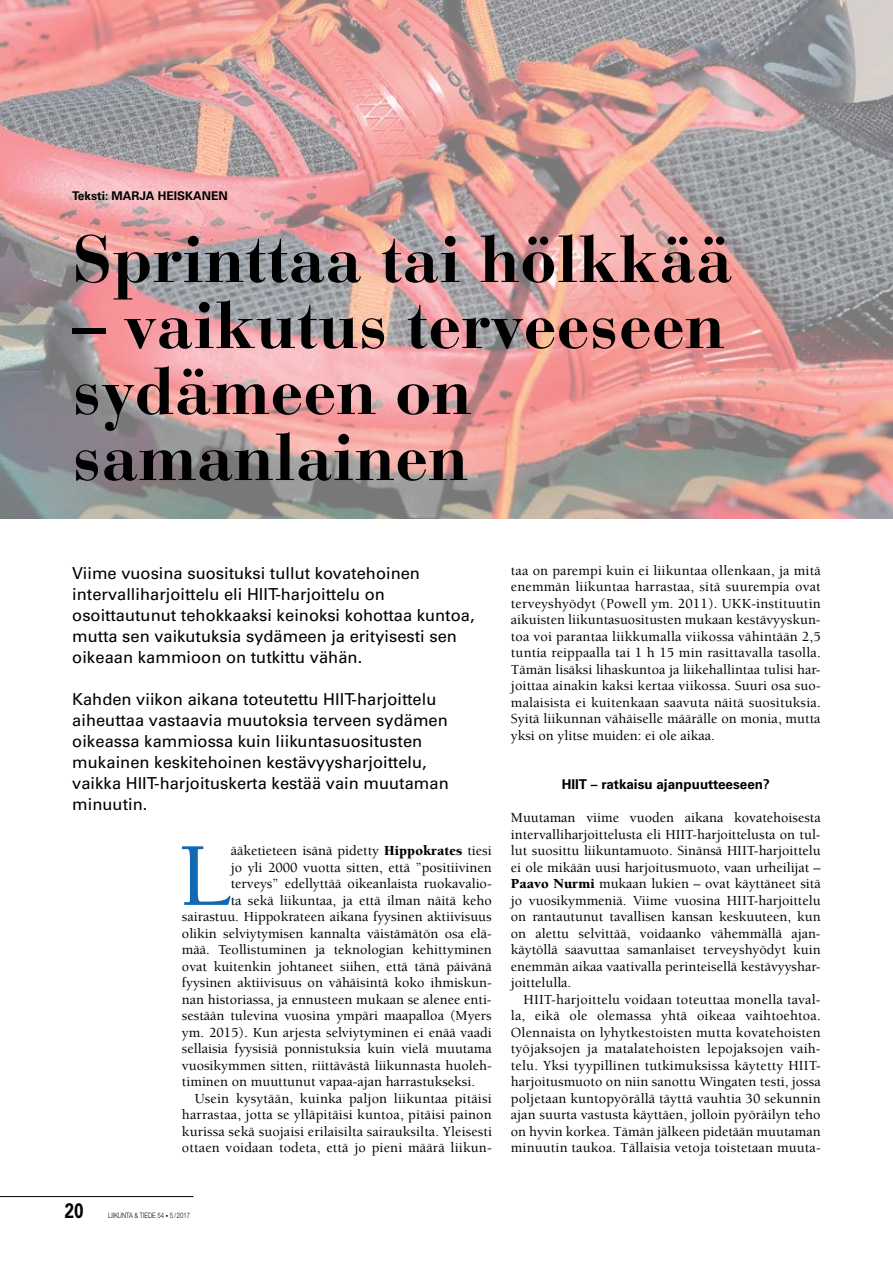
<style>
.page{position:relative;width:893px;height:1263px;background:#fff}
.page>*{position:absolute;margin:0;border:0;box-sizing:border-box;transform-origin:0 0}
.t1{font:500 92.25px "Berkeley";color:#1268b3}
.t2{font:700 66px/66px "Bauer Bodoni";color:#000}
.t3{font:700 21px "Univers";color:#000;scale:.8 1}
.t4{font:16.5px/21px "Univers";color:#000}
.t5{font:500 14.25px/16.5px "Berkeley";color:#000;text-align:justify}
.t6{font:700 13.5px "Univers";color:#000}
.t7{font:700 12px "Univers";color:#000}
.t8{font:300 7.5px "Helvetica Neue";color:#000;scale:.8 1}
.s1{font-weight:900}
.s2{font-size:6px}
</style>
<div class="page">
<img style="left:0;top:0;width:893px;height:519px">
<hr style="left:0;top:1196px;width:193px;height:1px;background:#000">
<p class="t7" style="left:72px;top:188px;width:157px">Teksti: MARJA HEISKANEN</p>
<h2 class="t2" style="left:72px;top:226px;width:662px">Sprinttaa tai hölkkää</h2>
<h2 class="t2" style="left:72px;top:292px;width:654px">– vaikutus terveeseen sydämeen on samanlainen</h2>
<p class="t4" style="left:72px;top:563px;width:404px">Viime vuosina suosituksi tullut kovatehoinen intervalliharjoittelu eli HIIT-harjoittelu on osoittautunut tehokkaaksi keinoksi kohottaa kuntoa, mutta sen vaikutuksia sydämeen ja erityisesti sen oikeaan kammioon on tutkittu vähän.</p>
<p class="t4" style="left:72px;top:689px;width:378px">Kahden viikon aikana toteutettu HIIT-harjoittelu aiheuttaa vastaavia muutoksia terveen sydämen oikeassa kammiossa kuin liikuntasuositusten mukainen keskitehoinen kestävyysharjoittelu, vaikka HIIT-harjoituskerta kestää vain muutaman minuutin.</p>
<h1 class="t1" style="left:179px;top:827px;width:53px">L</h1>
<p class="t5" style="left:231px;top:843px;width:263px">ääketieteen isänä pidetty <span class="s1">Hippokrates</span> tiesi</p>
<p class="t5" style="left:231px;top:859px;width:263px">jo yli 2000 vuotta sitten, että ”positiivinen</p>
<p class="t5" style="left:231px;top:876px;width:263px">terveys” edellyttää oikeanlaista ruokavalio-</p>
<p class="t5" style="left:231px;top:892px;width:263px">ta sekä liikuntaa, ja että ilman näitä keho</p>
<p class="t5" style="left:182px;top:909px;width:311px">sairastuu. Hippokrateen aikana fyysinen aktiivisuus</p>
<p class="t5" style="left:182px;top:925px;width:311px">olikin selviytymisen kannalta väistämätön osa elä-</p>
<p class="t5" style="left:182px;top:942px;width:311px">mää. Teollistuminen ja teknologian kehittyminen</p>
<p class="t5" style="left:182px;top:958px;width:311px">ovat kuitenkin johtaneet siihen, että tänä päivänä</p>
<p class="t5" style="left:182px;top:975px;width:311px">fyysinen aktiivisuus on vähäisintä koko ihmiskun-</p>
<p class="t5" style="left:182px;top:991px;width:310px">nan historiassa, ja ennusteen mukaan se alenee enti-</p>
<p class="t5" style="left:182px;top:1008px;width:311px">sestään tulevina vuosina ympäri maapalloa (Myers</p>
<p class="t5" style="left:182px;top:1024px;width:311px">ym. 2015). Kun arjesta selviytyminen ei enää vaadi</p>
<p class="t5" style="left:182px;top:1041px;width:311px">sellaisia fyysisiä ponnistuksia kuin vielä muutama</p>
<p class="t5" style="left:182px;top:1057px;width:311px">vuosikymmen sitten, riittävästä liikunnasta huoleh-</p>
<p class="t5" style="left:182px;top:1074px;width:295px">timinen on muuttunut vapaa-ajan harrastukseksi.</p>
<p class="t5" style="left:195px;top:1090px;width:299px">Usein kysytään, kuinka paljon liikuntaa pitäisi</p>
<p class="t5" style="left:182px;top:1107px;width:311px">harrastaa, jotta se ylläpitäisi kuntoa, pitäisi painon</p>
<p class="t5" style="left:182px;top:1123px;width:312px">kurissa sekä suojaisi erilaisilta sairauksilta. Yleisesti</p>
<p class="t5" style="left:182px;top:1140px;width:311px">ottaen voidaan todeta, että jo pieni määrä liikun-</p>
<p class="t5" style="left:511px;top:562px;width:312px">taa on parempi kuin ei liikuntaa ollenkaan, ja mitä enemmän liikuntaa harrastaa, sitä suurempia ovat terveyshyödyt (Powell ym. 2011). UKK-instituutin aikuisten liikuntasuositusten mukaan kestävyyskun&shy;toa voi parantaa liikkumalla viikossa vähintään 2,5 tuntia reippaalla tai 1 h 15 min rasittavalla tasolla.<br>Tämän lisäksi lihaskuntoa ja liikehallintaa tulisi har&shy;joittaa ainakin kaksi kertaa viikossa. Suuri osa suo&shy;malaisista ei kuitenkaan saavuta näitä suosituksia.<br>Syitä liikunnan vähäiselle määrälle on monia, mutta yksi on ylitse muiden: ei ole aikaa.</p>
<p class="t6" style="left:562px;top:777px;width:210px">HIIT – ratkaisu ajanpuutteeseen?</p>
<p class="t5" style="left:511px;top:810px;width:311px">Muutaman viime vuoden aikana kovatehoisesta intervalliharjoittelusta eli HIIT-harjoittelusta on tul&shy;lut suosittu liikuntamuoto. Sinänsä HIIT-harjoittelu ei ole mikään uusi harjoitusmuoto, vaan urheilijat – <span class="s1">Paavo Nurmi</span> mukaan lukien – ovat käyttäneet sitä jo vuosikymmeniä. Viime vuosina HIIT-harjoittelu on rantautunut tavallisen kansan keskuuteen, kun on alettu selvittää, voidaanko vähemmällä ajan&shy;käytöllä saavuttaa samanlaiset terveyshyödyt kuin enemmän aikaa vaativalla perinteisellä kestävyyshar&shy;joittelulla.</p>
<p class="t5" style="left:511px;top:991px;width:311px;text-indent:13px">HIIT-harjoittelu voidaan toteuttaa monella taval&shy;la, eikä ole olemassa yhtä oikeaa vaihtoehtoa.<br>Olennaista on lyhytkestoisten mutta kovatehoisten työjaksojen ja matalatehoisten lepojaksojen vaih&shy;telu. Yksi tyypillinen tutkimuksissa käytetty HIIT&shy;harjoitusmuoto on niin sanottu Wingaten testi, jossa poljetaan kuntopyörällä täyttä vauhtia 30 sekunnin ajan suurta vastusta käyttäen, jolloin pyöräilyn teho on hyvin korkea. Tämän jälkeen pidetään muutaman minuutin taukoa. Tällaisia vetoja toistetaan muuta-</p>
<h3 class="t3" style="left:65px;top:1199px;width:25px">20</h3>
<p class="t8" style="left:108px;top:1211px;width:104px">LIIKUNTA &amp; TIEDE 54 <span class="s2">•</span> 5/2017</p>
</div>
